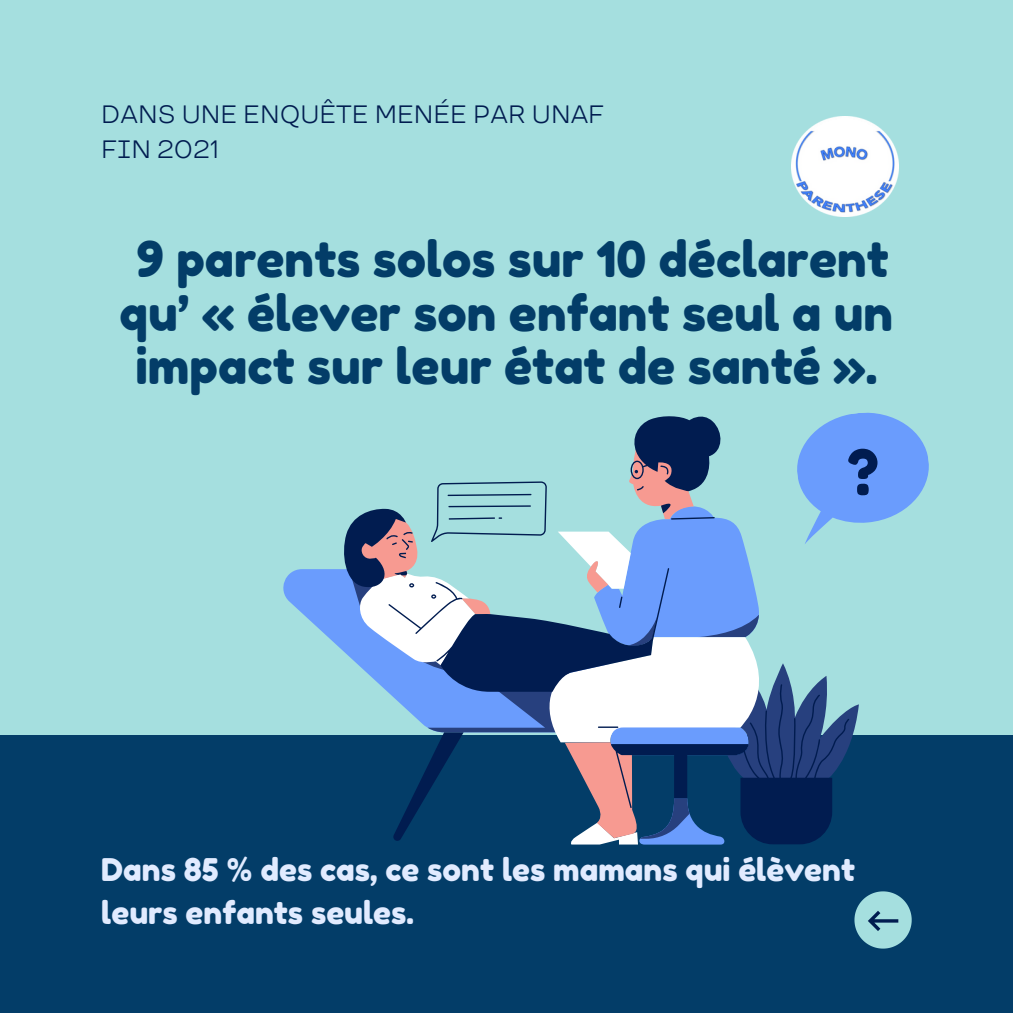
<style>
.page{position:relative;width:1013px;height:1013px;background:#fff}
.page>*{position:absolute;margin:0;border:0;box-sizing:border-box;transform-origin:0 0}
.t1{font:62px "Fredoka One";color:#011c50}
.t2{font:49px/53.5px "Fredoka One";color:#033d68;text-align:center}
.t3{font:31.12px/43.1px "Fredoka One";color:#e1ebff}
.t4{font:25px/34.8px "TT Travels";color:#011c50}
</style>
<div class="page">
<div style="left:0;top:0;width:1012px;height:1012px;background:#a5dfdf"></div>
<div style="left:0;top:735px;width:1012px;height:277px;background:#033d68"></div>
<img style="left:791px;top:116px;width:107px;height:100px">
<svg style="left:854px;top:891px;width:57px;height:57px"></svg>
<svg style="left:849px;top:412px;width:80px;height:111px"></svg>
<svg style="left:283px;top:569px;width:58px;height:80px;fill:#6a9cfd"></svg>
<svg style="left:341px;top:414px;width:508px;height:430px"></svg>
<h1 class="t4" style="left:101px;top:98px;width:504px">DANS UNE ENQUÊTE MENÉE PAR UNAF<br>FIN 2021</h1>
<p class="t2" style="left:120px;top:233px;width:775px">9 parents solos sur 10 déclarent qu’ « élever son enfant seul a un impact sur leur état de santé ».</p>
<p class="t1" style="left:847px;top:435px;width:33px">?</p>
<p class="t3" style="left:101px;top:848px;width:755px">Dans 85 % des cas, ce sont les mamans qui élèvent leurs enfants seules.</p>
</div>
